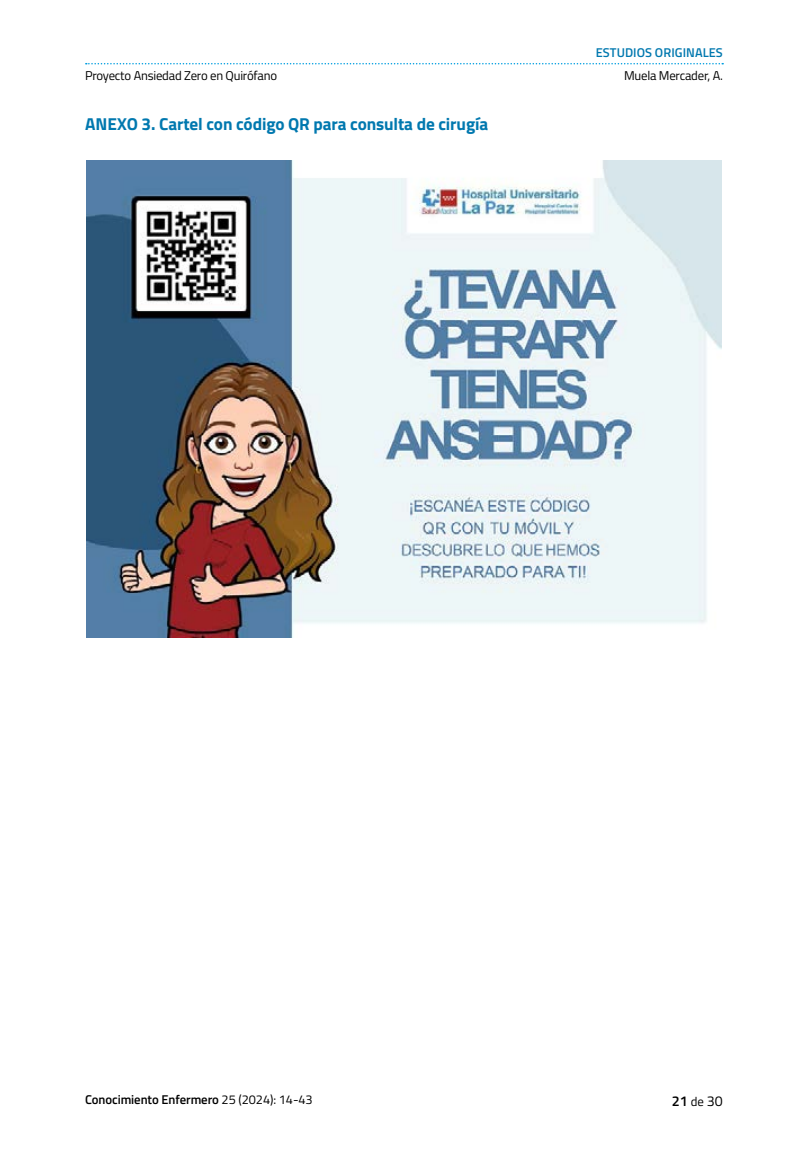
<style>
.page{position:relative;width:808px;height:1149px;background:#fff}
.page>*{position:absolute;margin:0;border:0;box-sizing:border-box;transform-origin:0 0}
.t1{font:700 17.25px "Titillium Web";letter-spacing:-.005em;color:#0078af}
.t2{font:600 14.25px "Titillium Web";color:#000}
.t3{font:12.75px "Titillium Web";letter-spacing:-.015em;color:#000}
.t4{font:600 12.75px "Titillium Web";letter-spacing:-.005em;color:#000}
.t5{font:600 12.75px "Titillium Web";letter-spacing:.005em;color:#0078af}
.s1{font-weight:400}
.s2{font-weight:400;font-size:12.75px}
</style>
<div class="page">
<svg style="left:86px;top:63px;width:637px;height:1px"></svg>
<img style="left:86px;top:161px;width:635px;height:476px">
<p class="t5" style="left:596px;top:43px;width:129px">ESTUDIOS ORIGINALES</p>
<p class="t3" style="left:85px;top:66px;width:194px">Proyecto Ansiedad Zero en Quirófano</p>
<p class="t3" style="left:624px;top:66px;width:100px">Muela Mercader, A.</p>
<h1 class="t1" style="left:85px;top:111px;width:405px">ANEXO 3. Cartel con código QR para consulta de cirugía</h1>
<p class="t4" style="left:85px;top:1089px;width:229px">Conocimiento Enfermero <span class="s1">25 (2024): 14-43</span></p>
<p class="t2" style="left:672px;top:1089px;width:53px">21 <span class="s2">de</span> <span class="s1">30</span></p>
</div>
